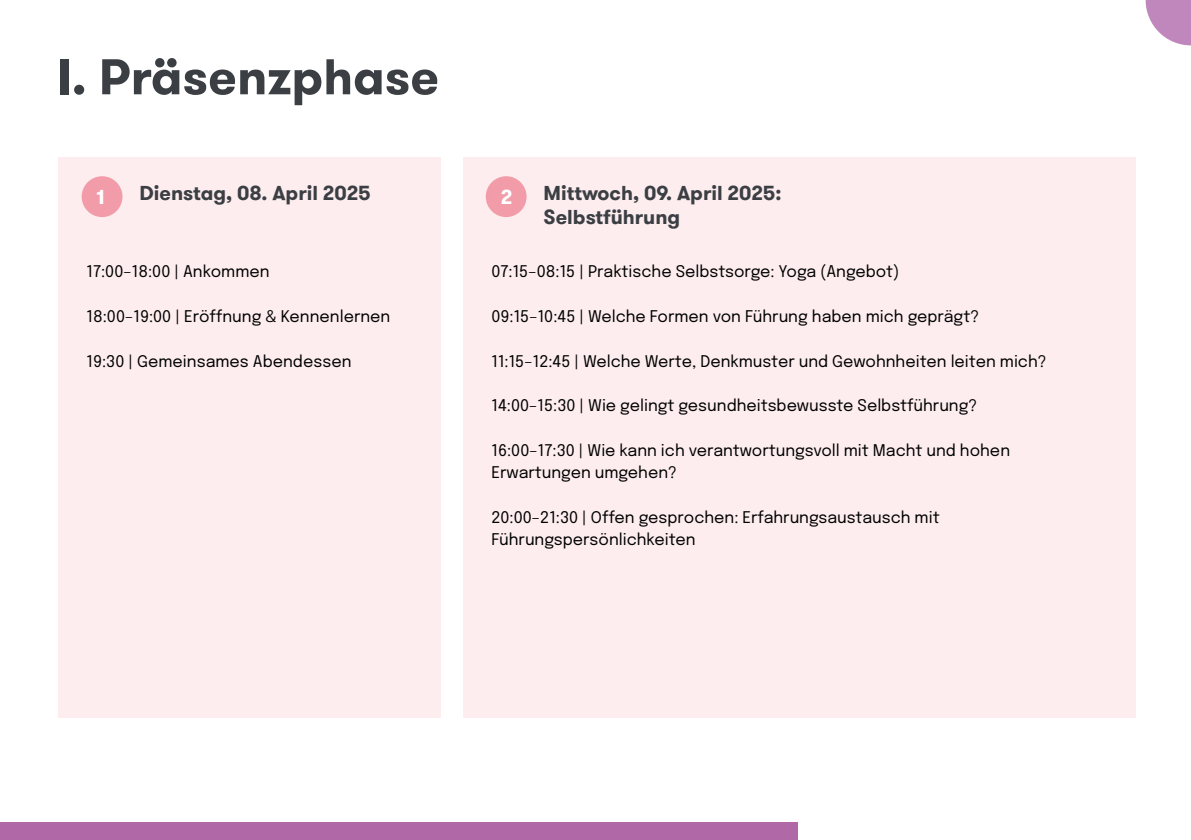
<style>
.page{position:relative;width:1191px;height:840px;background:#fff}
.page>*{position:absolute;margin:0;border:0;box-sizing:border-box;transform-origin:0 0}
.t1{font:700 50px "GT Walsheim Pro";color:#3b3f44}
.t2{font:700 20px/24px "GT Walsheim Pro";color:#3b3f44}
.t3{font:700 20px "GT Walsheim Pro";color:#fff}
.t4{font:16px/22px "Epilogue";color:#000}
</style>
<div class="page">
<div style="left:58px;top:156px;width:382px;height:561px;background:#fdedef"></div>
<div style="left:463px;top:156px;width:672px;height:561px;background:#fdedef"></div>
<div style="left:82px;top:176px;width:40px;height:41px;background:#f39ca9;border-radius:50%"></div>
<div style="left:486px;top:176px;width:40px;height:41px;background:#f39ca9;border-radius:50%"></div>
<div style="left:0;top:822px;width:798px;height:17px;background:#b168a7"></div>
<svg style="left:1145px;top:0;width:46px;height:45px"></svg>
<h1 class="t1" style="left:57px;top:44px;width:384px">I. Präsenzphase</h1>
<p class="t2" style="left:139px;top:181px;width:233px">Dienstag, 08. April 2025</p>
<p class="t2" style="left:543px;top:181px;width:239px">Mittwoch, 09. April 2025:<br>Selbstführung</p>
<p class="t4" style="left:491px;top:259px;width:409px">07:15–08:15 | Praktische Selbstsorge: Yoga (Angebot)</p>
<p class="t4" style="left:491px;top:304px;width:489px">09:15–10:45 | Welche Formen von Führung haben mich geprägt?</p>
<p class="t4" style="left:491px;top:348px;width:557px">11:15–12:45 | Welche Werte, Denkmuster und Gewohnheiten leiten mich?</p>
<p class="t4" style="left:491px;top:393px;width:487px">14:00–15:30 | Wie gelingt gesundheitsbewusste Selbstführung?</p>
<p class="t4" style="left:491px;top:438px;width:520px">16:00–17:30 | Wie kann ich verantwortungsvoll mit Macht und hohen<br>Erwartungen umgehen?</p>
<p class="t4" style="left:491px;top:504px;width:450px;line-height:22.6px">20:00–21:30 | Offen gesprochen: Erfahrungsaustausch mit<br>Führungspersönlichkeiten</p>
<p class="t3" style="left:97px;top:184px;width:10px">1</p>
<p class="t3" style="left:501px;top:184px;width:13px">2</p>
<p class="t4" style="left:86px;top:260px;width:185px">17:00–18:00 | Ankommen</p>
<p class="t4" style="left:86px;top:304px;width:305px">18:00–19:00 | Eröffnung &amp; Kennenlernen</p>
<p class="t4" style="left:86px;top:349px;width:266px">19:30 | Gemeinsames Abendessen</p>
</div>
